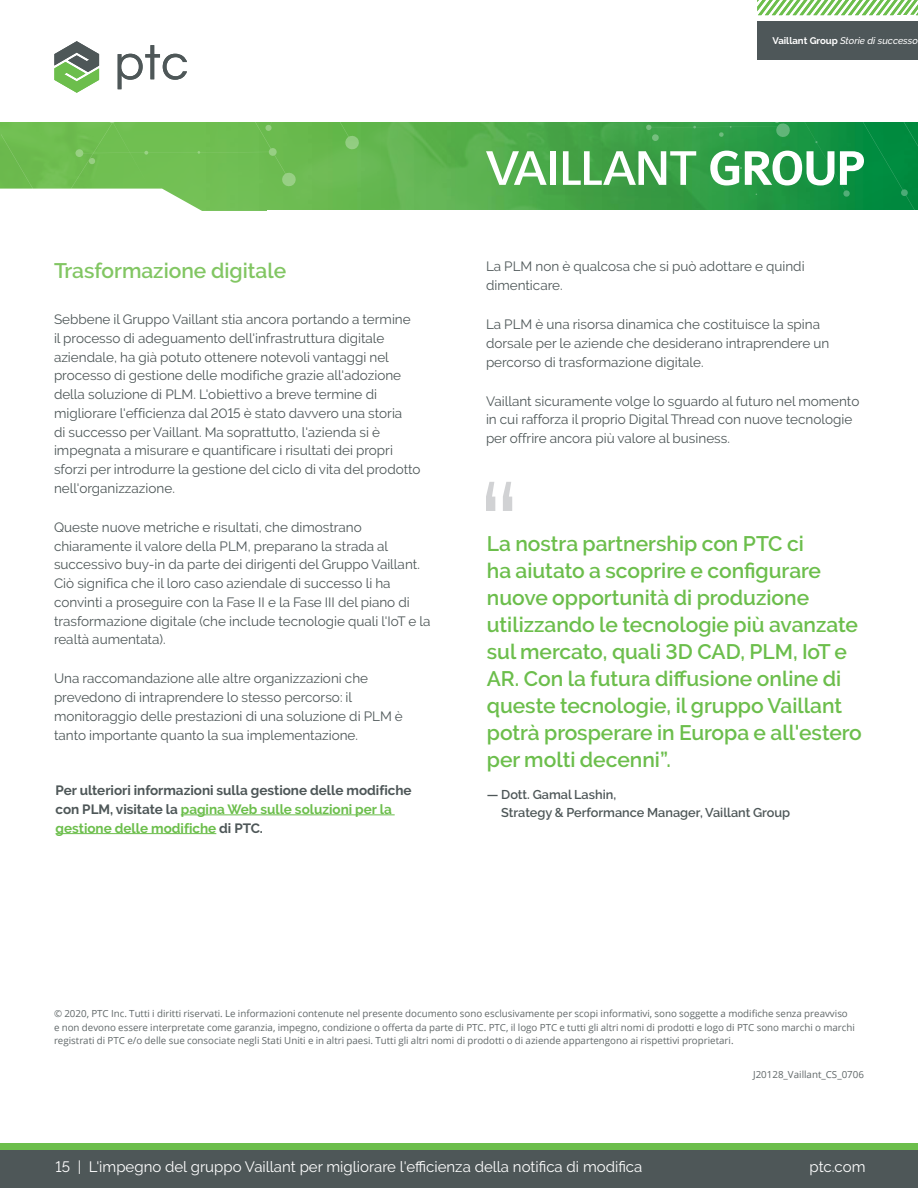
<style>
.page{position:relative;width:918px;height:1188px;background:#fff}
.page>*{position:absolute;margin:0;border:0;box-sizing:border-box;transform-origin:0 0}
.t1{font:600 21px/27px "PTC Raleway";color:#6cbe4c}
.t2{font:600 21px "PTC Raleway";color:#82c663}
.t3{font:15px "PTC Raleway";color:#fff}
.t4{font:13.5px/18.8px "PTC Raleway";color:#4e5758}
.t5{font:700 13.5px/18.8px "PTC Raleway";color:#4e5758}
.t6{font:600 12.75px/18px "PTC Raleway";color:#4e5758}
.t7{font:9.75px/13.5px "Open Sans";color:#616869}
.t8{font:italic 500 9.6px "PTC Raleway";color:#fff}
.t9{font:700 9.6px "PTC Raleway";color:#fff}
.s1{font-weight:700;font-style:normal}
.s2{color:#6cbe4c}
</style>
<div class="page">
<img style="left:297px;top:122px;width:266px;height:88px">
<svg style="left:319px;top:122px;width:41px;height:28px"></svg>
<svg style="left:0;top:41px;width:297px;height:170px"></svg>
<div style="left:757px;top:21px;width:161px;height:39px;background:#4e5759"></div>
<svg style="left:757px;top:0;width:161px;height:15px"></svg>
<div style="left:0;top:1149px;width:918px;height:39px;background:#4e5758"></div>
<div style="left:0;top:1143px;width:918px;height:6px;background:#6cbe4c"></div>
<svg style="left:486px;top:151px;width:61px;height:34px"></svg>
<div style="left:550px;top:151px;width:5px;height:34px;background:#fff"></div>
<svg style="left:563px;top:122px;width:355px;height:88px;background:#43a65d"></svg>
<svg style="left:486px;top:482px;width:26px;height:29px"></svg>
<hr style="left:181px;top:815px;width:214px;height:1px;background:#6cbe4c">
<hr style="left:56px;top:833px;width:160px;height:1px;background:#6cbe4c">
<p class="t8" style="left:772px;top:35px;width:137px"><span class="s1">Vaillant Group</span>Storie di successo</p>
<p class="t9" style="left:772px;top:35px;width:57px">C nnondale</p>
<p class="t8" style="left:840px;top:35px;width:79px">Storie di successo</p>
<h1 class="t2" style="left:54px;top:259px;width:234px">Trasformazione digitale</h1>
<p class="t4" style="left:54px;top:310px;width:368px">Sebbene il Gruppo Vaillant stia ancora portando a termine il processo di adeguamento dell'infrastruttura digitale aziendale, ha già potuto ottenere notevoli vantaggi nel processo di gestione delle modifiche grazie all'adozione della soluzione di PLM. L'obiettivo a breve termine di migliorare l'efficienza dal 2015 è stato davvero una storia<br>di successo per Vaillant. Ma soprattutto, l'azienda si è impegnata a misurare e quantificare i risultati dei propri sforzi per introdurre la gestione del ciclo di vita del prodotto nell'organizzazione.</p>
<p class="t4" style="left:54px;top:518px;width:378px">Queste nuove metriche e risultati, che dimostrano chiaramente il valore della PLM, preparano la strada al successivo buy-in da parte dei dirigenti del Gruppo Vaillant.<br>Ciò significa che il loro caso aziendale di successo li ha convinti a proseguire con la Fase II e la Fase III del piano di trasformazione digitale (che include tecnologie quali l'IoT e la realtà aumentata).</p>
<p class="t4" style="left:54px;top:669px;width:350px">Una raccomandazione alle altre organizzazioni che prevedono di intraprendere lo stesso percorso: il monitoraggio delle prestazioni di una soluzione di PLM è tanto importante quanto la sua implementazione.</p>
<p class="t5" style="left:56px;top:781px;width:358px">Per ulteriori informazioni sulla gestione delle modifiche con PLM, visitate la <span class="s2">pagina Web sulle soluzioni per la gestione delle modifiche</span> di PTC.</p>
<p class="t4" style="left:486px;top:257px;width:320px">La PLM non è qualcosa che si può adottare e quindi dimenticare.</p>
<p class="t4" style="left:486px;top:315px;width:345px">La PLM è una risorsa dinamica che costituisce la spina dorsale per le aziende che desiderano intraprendere un percorso di trasformazione digitale.</p>
<p class="t4" style="left:486px;top:391px;width:375px">Vaillant sicuramente volge lo sguardo al futuro nel momento in cui rafforza il proprio Digital Thread con nuove tecnologie per offrire ancora più valore al business.</p>
<p class="t1" style="left:487px;top:530px;width:377px">La nostra partnership con PTC ci<br>ha aiutato a scoprire e configurare nuove opportunità di produzione utilizzando le tecnologie più avanzate sul mercato, quali 3D CAD, PLM, IoT e AR. Con la futura diffusione online di queste tecnologie, il gruppo Vaillant potrà prosperare in Europa e all'estero per molti decenni”.</p>
<p class="t6" style="left:501px;top:785px;width:290px;text-indent:-14px">— Dott. Gamal Lashin,<br>Strategy &amp; Performance Manager, Vaillant Group</p>
<p class="t7" style="left:54px;top:1007px;width:803px">© 2020, PTC Inc. Tutti i diritti riservati. Le informazioni contenute nel presente documento sono esclusivamente per scopi informativi, sono soggette a modifiche senza preavviso e non devono essere interpretate come garanzia, impegno, condizione o offerta da parte di PTC. PTC, il logo PTC e tutti gli altri nomi di prodotti e logo di PTC sono marchi o marchi registrati di PTC e/o delle sue consociate negli Stati Uniti e in altri paesi. Tutti gli altri nomi di prodotti o di aziende appartengono ai rispettivi proprietari.</p>
<p class="t7" style="left:753px;top:1067px;width:112px">J20128_Vaillant_CS_0706</p>
<p class="t3" style="left:56px;top:1158px;width:588px">15 | L'impegno del gruppo Vaillant per migliorare l'efficienza della notifica di modifica</p>
<p class="t3" style="left:810px;top:1158px;width:57px">ptc.com</p>
</div>
